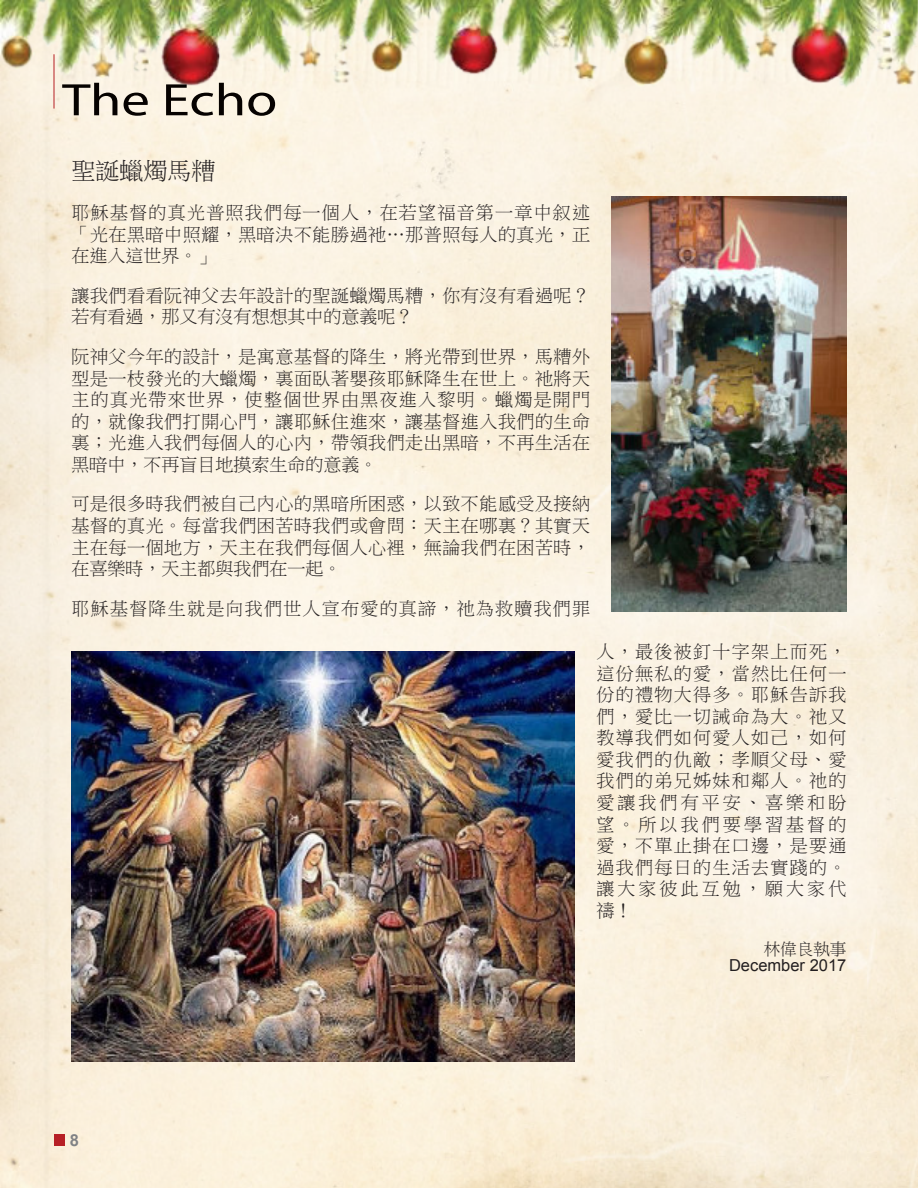
<style>
.page{position:relative;width:918px;height:1188px;background:#fff}
.page>*{position:absolute;margin:0;border:0;box-sizing:border-box;transform-origin:0 0}
.t1{font:24px "P Ming Li U";color:#231f20}
.t2{font:18px/21.6px "P Ming Li U";letter-spacing:.03em;color:#231f20;text-align:justify}
.t3{font:18px "P Ming Li U";letter-spacing:.07em;color:#231f20}
.t4{font:16.5px "Arial";color:#231f20}
.t5{font:16.5px "P Ming Li U";color:#231f20}
.t6{font:700 16.5px "Arial";color:#808285}
</style>
<div class="page">
<img style="left:0;top:123px;width:918px;height:1065px">
<img style="left:0;top:0;width:918px;height:123px">
<div style="left:54px;top:1134px;width:10px;height:12px;background:#b72025"></div>
<hr style="left:54px;top:55px;width:1px;height:53px;background:#b61f24">
<svg style="left:62px;top:83px;width:55px;height:32px;background:#b1aa9e"></svg>
<svg style="left:124px;top:93px;width:24px;height:23px"></svg>
<svg style="left:166px;top:84px;width:47px;height:32px;background:#aaa398"></svg>
<svg style="left:219px;top:83px;width:23px;height:32px"></svg>
<svg style="left:248px;top:93px;width:27px;height:23px"></svg>
<img style="left:72px;top:652px;width:503px;height:409px">
<img style="left:612px;top:197px;width:234px;height:415px">
<h1 class="t1" style="left:72px;top:159px;width:146px">聖誕蠟燭馬糟</h1>
<p class="t2" style="left:72px;top:202px;width:520px">耶穌基督的真光普照我們每一個人，在若望福音第一章中叙述「光在黑暗中照耀，黑暗決不能勝過衪…那普照每人的真光，正在進入這世界。」</p>
<p class="t2" style="left:72px;top:285px;width:520px">讓我們看看阮神父去年設計的聖誕蠟燭馬糟，你有沒有看過呢？若有看過，那又有沒有想想其中的意義呢？</p>
<p class="t2" style="left:72px;top:346px;width:520px">阮神父今年的設計，是寓意基督的降生，將光帶到世界，馬糟外型是一枝發光的大蠟燭，裏面臥著嬰孩耶穌降生在世上。衪將天主的真光帶來世界，使整個世界由黑夜進入黎明。蠟燭是開門的，就像我們打開心門，讓耶穌住進來，讓基督進入我們的生命裏；光進入我們每個人的心內，帶領我們走出黑暗，不再生活在黑暗中，不再盲目地摸索生命的意義。</p>
<p class="t2" style="left:72px;top:493px;width:520px">可是很多時我們被自己內心的黑暗所困惑，以致不能感受及接納基督的真光。每當我們困苦時我們或會問：天主在哪裏？其實天主在每一個地方，天主在我們每個人心裡，無論我們在困苦時，在喜樂時，天主都與我們在一起。</p>
<p class="t3" style="left:72px;top:599px;width:520px">耶穌基督降生就是向我們世人宣布愛的真諦，祂為救贖我們罪</p>
<p class="t6" style="left:70px;top:1134px;width:11px">8</p>
<p class="t2" style="left:596px;top:641px;width:252px">人，最後被釘十字架上而死，這份無私的愛，當然比任何一份的禮物大得多。耶穌告訴我們，愛比一切誡命為大。祂又教導我們如何愛人如己，如何愛我們的仇敵；孝順父母、愛我們的弟兄姊妹和鄰人。祂的愛讓我們有平安、喜樂和盼望。所以我們要學習基督的愛，不單止掛在口邊，是要通過我們每日的生活去實踐的。讓大家彼此互勉，願大家代禱！</p>
<p class="t5" style="left:764px;top:941px;width:84px">林偉良執事</p>
<p class="t4" style="left:729px;top:959px;width:119px">December 2017</p>
</div>
